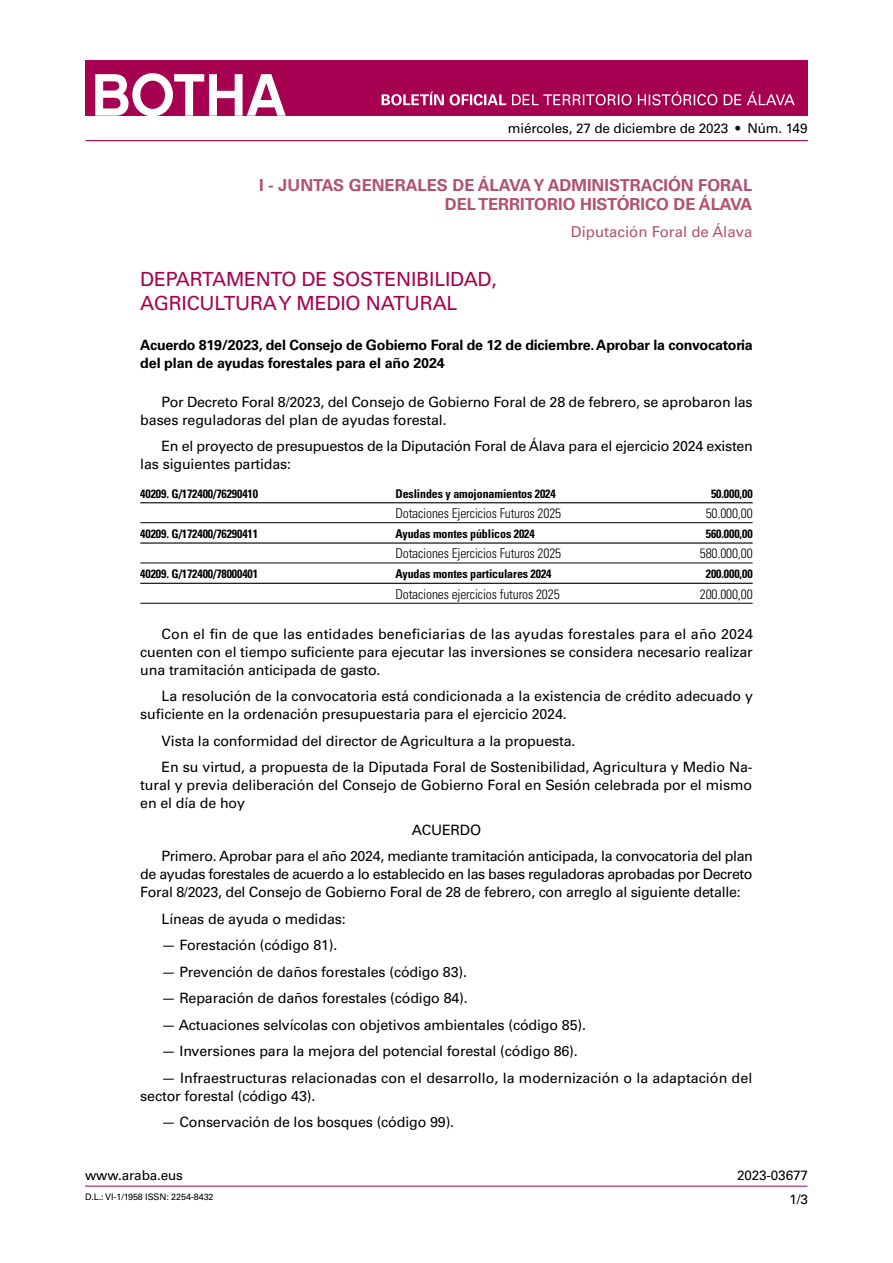
<style>
.page{position:relative;width:893px;height:1263px;background:#fff}
.page>*{position:absolute;margin:0;border:0;box-sizing:border-box;transform-origin:0 0}
._1_1_ANUNCIANTE_un_n{font:19.5px/24px "Univers LT Std";letter-spacing:-.01em;color:#a80050}
._0_SECCIONES_I-III-I{font:700 16.5px/19.8px "Univers LT Std";color:#b25170;text-align:right}
._0_SUBSECCION{font:15px "Univers LT Std";color:#b25170}
._4_2_ROMAN_CENTRADO{font:14.25px/18px "Univers LT Std";letter-spacing:-.01em;color:#000}
._2_SUMARIO{font:700 14.25px/18px "Univers LT Std";letter-spacing:-.015em;color:#000}
._5_1_TX_TABULADO_144{font:300 condensed 13.5px "Univers LT Std";letter-spacing:-.01em;color:#000}
.t1{font:13.5px "Univers LT Std";letter-spacing:-.01em;color:#000}
._5_1_CAB_TABULADO_14{font:700 condensed 12px "Univers LT Std";letter-spacing:-.01em;color:#000}
.t2{font:9px "Univers LT Std";letter-spacing:-.01em;color:#000}
</style>
<div class="page">
<hr style="left:85px;top:1186px;width:722px;height:1px;background:#a80050">
<div style="left:85px;top:60px;width:723px;height:55px;background:#a80050"></div>
<svg style="left:95px;top:73px;width:191px;height:43px"></svg>
<hr style="left:85px;top:140px;width:723px;height:1px;background:#a80050">
<svg style="left:382px;top:92px;width:413px;height:13px"></svg>
<hr style="left:140px;top:502px;width:613px;height:1px;background:#000">
<hr style="left:140px;top:522px;width:613px;height:1px;background:#000">
<hr style="left:140px;top:542px;width:613px;height:2px;background:#000">
<hr style="left:140px;top:563px;width:613px;height:1px;background:#000">
<hr style="left:140px;top:583px;width:613px;height:1px;background:#000">
<hr style="left:140px;top:603px;width:613px;height:1px;background:#000">
<p class="t1" style="left:508px;top:121px;width:301px">miércoles, 27 de diciembre de 2023 • Núm. 149</p>
<p class="_0_SECCIONES_I-III-I" style="left:259px;top:175px;width:495px">I - JUNTAS GENERALES DE ÁLAVA Y ADMINISTRACIÓN FORAL<br>DEL TERRITORIO HISTÓRICO DE ÁLAVA</p>
<p class="_0_SUBSECCION" style="left:571px;top:223px;width:183px">Diputación Foral de Álava</p>
<p class="_1_1_ANUNCIANTE_un_n" style="left:140px;top:267px;width:358px">DEPARTAMENTO DE SOSTENIBILIDAD,<br>AGRICULTURA Y MEDIO NATURAL</p>
<p class="_2_SUMARIO" style="left:140px;top:336px;width:614px">Acuerdo 819/2023, del Consejo de Gobierno Foral de 12 de diciembre. Aprobar la convocatoria del plan de ayudas forestales para el año 2024</p>
<p class="_4_2_ROMAN_CENTRADO" style="left:140px;top:393px;width:614px;text-indent:21px">Por Decreto Foral 8/2023, del Consejo de Gobierno Foral de 28 de febrero, se aprobaron las bases reguladoras del plan de ayudas forestal.</p>
<p class="_4_2_ROMAN_CENTRADO" style="left:140px;top:437px;width:614px;text-indent:21px">En el proyecto de presupuestos de la Diputación Foral de Álava para el ejercicio 2024 existen las siguientes partidas:</p>
<p class="_5_1_CAB_TABULADO_14" style="left:140px;top:486px;width:119px">40209. G/172400/76290410</p>
<p class="_5_1_CAB_TABULADO_14" style="left:395px;top:486px;width:162px">Deslindes y amojonamientos 2024</p>
<p class="_5_1_CAB_TABULADO_14" style="left:711px;top:486px;width:43px">50.000,00</p>
<p class="_5_1_TX_TABULADO_144" style="left:395px;top:505px;width:167px">Dotaciones Ejercicios Futuros 2025</p>
<p class="_5_1_TX_TABULADO_144" style="left:706px;top:505px;width:48px">50.000,00</p>
<p class="_5_1_CAB_TABULADO_14" style="left:140px;top:527px;width:119px">40209. G/172400/76290411</p>
<p class="_5_1_CAB_TABULADO_14" style="left:395px;top:527px;width:141px">Ayudas montes públicos 2024</p>
<p class="_5_1_CAB_TABULADO_14" style="left:706px;top:527px;width:48px">560.000,00</p>
<p class="_5_1_TX_TABULADO_144" style="left:395px;top:545px;width:167px">Dotaciones Ejercicios Futuros 2025</p>
<p class="_5_1_TX_TABULADO_144" style="left:700px;top:545px;width:54px">580.000,00</p>
<p class="_5_1_CAB_TABULADO_14" style="left:140px;top:567px;width:119px">40209. G/172400/78000401</p>
<p class="_5_1_CAB_TABULADO_14" style="left:395px;top:567px;width:158px">Ayudas montes particulares 2024</p>
<p class="_5_1_CAB_TABULADO_14" style="left:706px;top:567px;width:48px">200.000,00</p>
<p class="_5_1_TX_TABULADO_144" style="left:395px;top:586px;width:166px">Dotaciones ejercicios futuros 2025</p>
<p class="_5_1_TX_TABULADO_144" style="left:700px;top:586px;width:54px">200.000,00</p>
<p class="_4_2_ROMAN_CENTRADO" style="left:140px;top:625px;width:614px;text-align:justify;text-indent:21px">Con el fin de que las entidades beneficiarias de las ayudas forestales para el año 2024 cuenten con el tiempo suficiente para ejecutar las inversiones se considera necesario realizar una tramitación anticipada de gasto.</p>
<p class="_4_2_ROMAN_CENTRADO" style="left:140px;top:687px;width:614px;text-indent:21px">La resolución de la convocatoria está condicionada a la existencia de crédito adecuado y suficiente en la ordenación presupuestaria para el ejercicio 2024.</p>
<p class="_4_2_ROMAN_CENTRADO" style="left:162px;top:732px;width:415px">Vista la conformidad del director de Agricultura a la propuesta.</p>
<p class="_4_2_ROMAN_CENTRADO" style="left:140px;top:758px;width:614px;text-align:justify;text-indent:21px">En su virtud, a propuesta de la Diputada Foral de Sostenibilidad, Agricultura y Medio Na&shy;tural y previa deliberación del Consejo de Gobierno Foral en Sesión celebrada por el mismo en el día de hoy</p>
<p class="_4_2_ROMAN_CENTRADO" style="left:412px;top:821px;width:71px">ACUERDO</p>
<p class="_4_2_ROMAN_CENTRADO" style="left:140px;top:847px;width:614px;text-align:justify;text-indent:21px">Primero. Aprobar para el año 2024, mediante tramitación anticipada, la convocatoria del plan de ayudas forestales de acuerdo a lo establecido en las bases reguladoras aprobadas por Decreto Foral 8/2023, del Consejo de Gobierno Foral de 28 de febrero, con arreglo al siguiente detalle:</p>
<p class="_4_2_ROMAN_CENTRADO" style="left:162px;top:910px;width:186px">Líneas de ayuda o medidas:</p>
<p class="_4_2_ROMAN_CENTRADO" style="left:162px;top:936px;width:177px">— Forestación (código 81).</p>
<p class="_4_2_ROMAN_CENTRADO" style="left:162px;top:963px;width:307px">— Prevención de daños forestales (código 83).</p>
<p class="_4_2_ROMAN_CENTRADO" style="left:162px;top:989px;width:308px">— Reparación de daños forestales (código 84).</p>
<p class="_4_2_ROMAN_CENTRADO" style="left:162px;top:1016px;width:426px">— Actuaciones selvícolas con objetivos ambientales (código 85).</p>
<p class="_4_2_ROMAN_CENTRADO" style="left:162px;top:1042px;width:418px">— Inversiones para la mejora del potencial forestal (código 86).</p>
<p class="_4_2_ROMAN_CENTRADO" style="left:140px;top:1069px;width:613px;text-indent:21px">— Infraestructuras relacionadas con el desarrollo, la modernización o la adaptación del sector forestal (código 43).</p>
<p class="_4_2_ROMAN_CENTRADO" style="left:162px;top:1113px;width:294px">— Conservación de los bosques (código 99).</p>
<p class="t1" style="left:85px;top:1167px;width:99px">www.araba.eus</p>
<p class="t2" style="left:85px;top:1192px;width:130px">D.L.: VI-1/1958 ISSN: 2254-8432</p>
<p class="t1" style="left:737px;top:1167px;width:72px">2023-03677</p>
<p class="t1" style="left:789px;top:1191px;width:20px">1/3</p>
</div>
